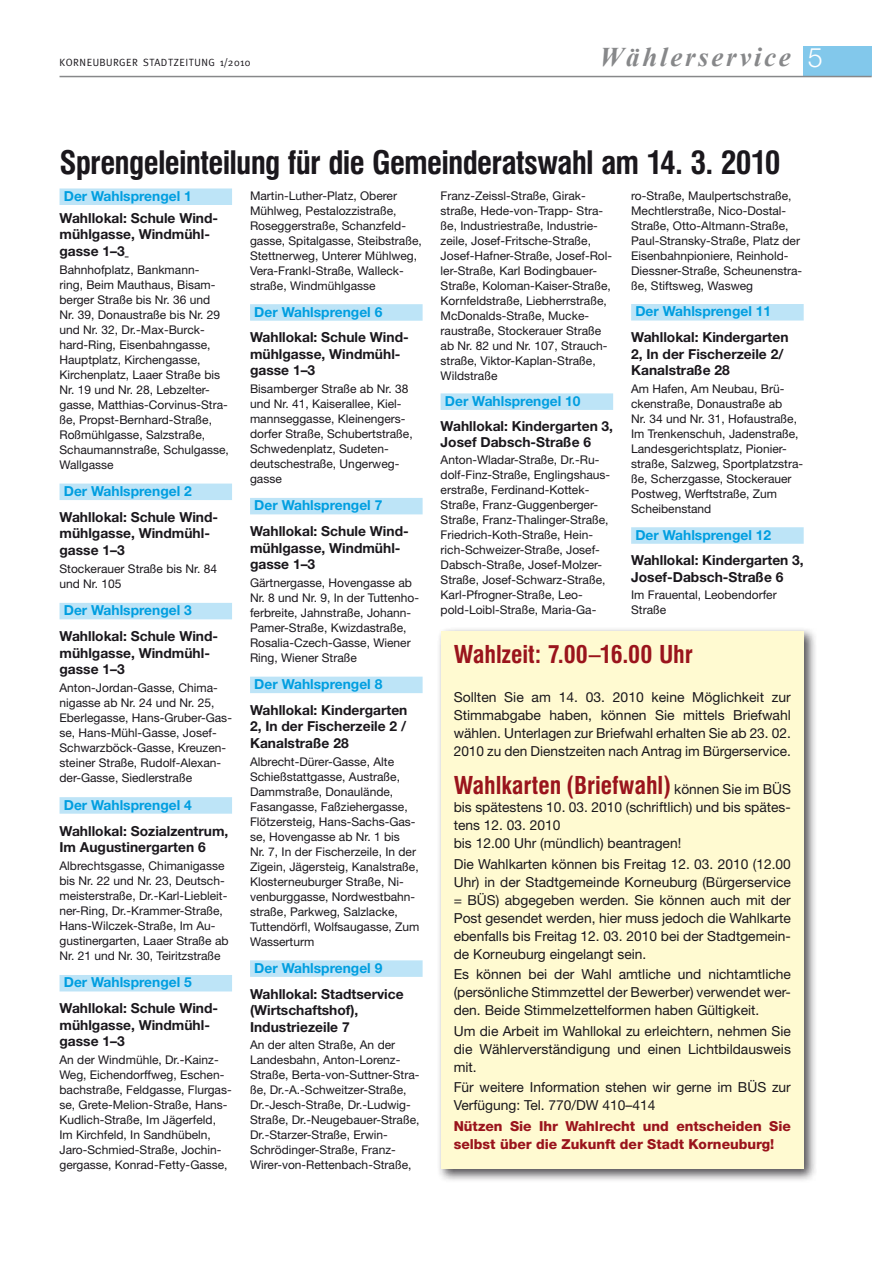
<style>
.page{position:relative;width:893px;height:1263px;background:#fff}
.page>*{position:absolute;margin:0;border:0;box-sizing:border-box;transform-origin:0 0}
.t1{font:700 condensed 31.5px "Swiss 721 BT";letter-spacing:-.025em;color:#1a171c}
.t2{font:italic 700 27px "Times New Roman";letter-spacing:.1em;color:#87888a}
.t3{font:700 condensed 24px "Swiss 721 BT";color:#9a141c}
.t4{font:13.8px/18px "Helvetica Neue";color:#1a171c;text-align:justify}
.t5{font:700 13.8px/16.5px "Helvetica Neue";color:#1a171c}
.t6{font:700 13.8px "Helvetica Neue";color:#009ee0}
.t7{font:800 13.8px/18px "Helvetica Neue";color:#9a141c}
.t8{font:12px/15px "Helvetica Neue";color:#1a171c}
.t9{font:10.5px "Meta";letter-spacing:.05em;color:#1a171c}
.s1{font-family:"Helvetica Neue";font-weight:300;font-style:normal;color:#fff}
.s2{font-family:"Helvetica Neue";font-weight:400;font-stretch:normal;font-size:13.8px;color:#1a171c}
</style>
<div class="page">
<div style="left:804px;top:47px;width:68px;height:29px;background:#82c8eb"></div>
<hr style="left:60px;top:76px;width:812px;height:1px;background:#87888a">
<div style="left:60px;top:188px;width:172px;height:17px;background:#bde4f7"></div>
<div style="left:60px;top:484px;width:172px;height:16px;background:#bde4f7"></div>
<div style="left:60px;top:603px;width:172px;height:16px;background:#bde4f7"></div>
<div style="left:60px;top:797px;width:172px;height:17px;background:#bde4f7"></div>
<div style="left:60px;top:975px;width:172px;height:16px;background:#bde4f7"></div>
<div style="left:250px;top:304px;width:173px;height:17px;background:#bde4f7"></div>
<div style="left:250px;top:498px;width:173px;height:16px;background:#bde4f7"></div>
<div style="left:250px;top:677px;width:173px;height:16px;background:#bde4f7"></div>
<div style="left:250px;top:960px;width:173px;height:17px;background:#bde4f7"></div>
<div style="left:441px;top:393px;width:172px;height:17px;background:#bde4f7"></div>
<div style="left:631px;top:304px;width:173px;height:16px;background:#bde4f7"></div>
<div style="left:631px;top:527px;width:173px;height:17px;background:#bde4f7"></div>
<div style="left:436px;top:626px;width:380px;height:556px;background:#1a171c;opacity:.75"></div>
<div style="left:441px;top:631px;width:363px;height:538px;background:#fffad1"></div>
<p class="t9" style="left:60px;top:56px;width:193px">KORNEUBURGER STADTZEITUNG 1/2010</p>
<h2 class="t2" style="left:599px;top:38px;width:225px">Wählerservice <span class="s1">5</span></h2>
<h1 class="t1" style="left:60px;top:144px;width:722px">Sprengeleinteilung für die Gemeinderatswahl am 14. 3. 2010</h1>
<p class="t6" style="left:64px;top:187px;width:130px">Der Wahlsprengel 1</p>
<p class="t5" style="left:60px;top:209px;width:160px">Wahllokal: Schule Wind&shy;mühlgasse, Windmühl&shy;gasse 1–3</p>
<p class="t8" style="left:60px;top:262px;width:171px">Bahnhofplatz, Bankmann-<br>ring, Beim Mauthaus, Bisam&shy;berger Straße bis Nr. 36 und<br>Nr. 39, Donaustraße bis Nr. 29 und Nr. 32, Dr.-Max-Burck&shy;hard-Ring, Eisenbahngasse,<br>Hauptplatz, Kirchengasse,<br>Kirchenplatz, Laaer Straße bis<br>Nr. 19 und Nr. 28, Lebzelter&shy;gasse, Matthias-Corvinus-Stra&shy;ße, Propst-Bernhard-Straße,<br>Roßmühlgasse, Salzstraße,<br>Schaumannstraße, Schulgasse,<br>Wallgasse</p>
<p class="t6" style="left:64px;top:482px;width:130px">Der Wahlsprengel 2</p>
<p class="t5" style="left:60px;top:508px;width:160px">Wahllokal: Schule Wind&shy;mühlgasse, Windmühl&shy;gasse 1–3</p>
<p class="t8" style="left:60px;top:561px;width:159px">Stockerauer Straße bis Nr. 84 und Nr. 105</p>
<p class="t6" style="left:64px;top:602px;width:130px">Der Wahlsprengel 3</p>
<p class="t5" style="left:60px;top:628px;width:160px">Wahllokal: Schule Wind&shy;mühlgasse, Windmühl&shy;gasse 1–3</p>
<p class="t8" style="left:60px;top:680px;width:174px">Anton-Jordan-Gasse, Chima&shy;nigasse ab Nr. 24 und Nr. 25,<br>Eberlegasse, Hans-Gruber-Gas&shy;se, Hans-Mühl-Gasse, Josef-<br>Schwarzböck-Gasse, Kreuzen&shy;steiner Straße, Rudolf-Alexan&shy;der-Gasse, Siedlerstraße</p>
<p class="t6" style="left:64px;top:796px;width:130px">Der Wahlsprengel 4</p>
<p class="t5" style="left:60px;top:822px;width:170px">Wahllokal: Sozialzentrum,<br>Im Augustinergarten 6</p>
<p class="t8" style="left:60px;top:858px;width:171px">Albrechtsgasse, Chimanigasse bis Nr. 22 und Nr. 23, Deutsch&shy;meisterstraße, Dr.-Karl-Liebleit&shy;ner-Ring, Dr.-Krammer-Straße,<br>Hans-Wilczek-Straße, Im Au&shy;gustinergarten, Laaer Straße ab<br>Nr. 21 und Nr. 30, Teiritzstraße</p>
<p class="t6" style="left:64px;top:974px;width:130px">Der Wahlsprengel 5</p>
<p class="t5" style="left:60px;top:1000px;width:160px">Wahllokal: Schule Wind&shy;mühlgasse, Windmühl&shy;gasse 1–3</p>
<p class="t8" style="left:60px;top:1052px;width:174px">An der Windmühle, Dr.-Kainz-<br>Weg, Eichendorffweg, Eschen&shy;bachstraße, Feldgasse, Flurgas&shy;se, Grete-Melion-Straße, Hans-<br>Kudlich-Straße, Im Jägerfeld,<br>Im Kirchfeld, In Sandhübeln,<br>Jaro-Schmied-Straße, Jochin&shy;gergasse, Konrad-Fetty-Gasse,</p>
<p class="t8" style="left:250px;top:188px;width:173px">Martin-Luther-Platz, Oberer<br>Mühlweg, Pestalozzistraße,<br>Roseggerstraße, Schanzfeld&shy;gasse, Spitalgasse, Steibstraße,<br>Stettnerweg, Unterer Mühlweg,<br>Vera-Frankl-Straße, Walleck&shy;straße, Windmühlgasse</p>
<p class="t6" style="left:254px;top:303px;width:130px">Der Wahlsprengel 6</p>
<p class="t5" style="left:250px;top:329px;width:160px">Wahllokal: Schule Wind&shy;mühlgasse, Windmühl&shy;gasse 1–3</p>
<p class="t8" style="left:250px;top:381px;width:164px">Bisamberger Straße ab Nr. 38 und Nr. 41, Kaiserallee, Kiel&shy;mannseggasse, Kleinengers&shy;dorfer Straße, Schubertstraße,<br>Schwedenplatz, Sudeten&shy;deutschestraße, Ungerweg&shy;gasse</p>
<p class="t6" style="left:254px;top:497px;width:130px">Der Wahlsprengel 7</p>
<p class="t5" style="left:250px;top:523px;width:160px">Wahllokal: Schule Wind&shy;mühlgasse, Windmühl&shy;gasse 1–3</p>
<p class="t8" style="left:250px;top:575px;width:170px">Gärtnergasse, Hovengasse ab<br>Nr. 8 und Nr. 9, In der Tuttenho&shy;ferbreite, Jahnstraße, Johann-<br>Pamer-Straße, Kwizdastraße,<br>Rosalia-Czech-Gasse, Wiener<br>Ring, Wiener Straße</p>
<p class="t6" style="left:254px;top:675px;width:130px">Der Wahlsprengel 8</p>
<p class="t5" style="left:250px;top:701px;width:159px;text-align:justify">Wahllokal: Kindergarten 2, In der Fischerzeile 2 / Kanalstraße 28</p>
<p class="t8" style="left:250px;top:754px;width:171px">Albrecht-Dürer-Gasse, Alte<br>Schießstattgasse, Austraße,<br>Dammstraße, Donaulände,<br>Fasangasse, Faßziehergasse,<br>Flötzersteig, Hans-Sachs-Gas&shy;se, Hovengasse ab Nr. 1 bis<br>Nr. 7, In der Fischerzeile, In der<br>Zigein, Jägersteig, Kanalstraße,<br>Klosterneuburger Straße, Ni&shy;venburggasse, Nordwestbahn&shy;straße, Parkweg, Salzlacke,<br>Tuttendörfl, Wolfsaugasse, Zum<br>Wasserturm</p>
<p class="t6" style="left:254px;top:959px;width:130px">Der Wahlsprengel 9</p>
<p class="t5" style="left:250px;top:985px;width:155px">Wahllokal: Stadtservice (Wirtschaftshof),<br>Industriezeile 7</p>
<p class="t8" style="left:250px;top:1037px;width:171px">An der alten Straße, An der<br>Landesbahn, Anton-Lorenz-<br>Straße, Berta-von-Suttner-Stra&shy;ße, Dr.-A.-Schweitzer-Straße,<br>Dr.-Jesch-Straße, Dr.-Ludwig-<br>Straße, Dr.-Neugebauer-Straße,<br>Dr.-Starzer-Straße, Erwin-<br>Schrödinger-Straße, Franz-<br>Wirer-von-Rettenbach-Straße,</p>
<p class="t8" style="left:441px;top:188px;width:173px">Franz-Zeissl-Straße, Girak&shy;straße, Hede-von-Trapp- Stra&shy;ße, Industriestraße, Industrie&shy;zeile, Josef-Fritsche-Straße,<br>Josef-Hafner-Straße, Josef-Rol&shy;ler-Straße, Karl Bodingbauer-<br>Straße, Koloman-Kaiser-Straße,<br>Kornfeldstraße, Liebherrstraße,<br>McDonalds-Straße, Mucke&shy;raustraße, Stockerauer Straße ab Nr. 82 und Nr. 107, Strauch&shy;straße, Viktor-Kaplan-Straße,<br>Wildstraße</p>
<p class="t6" style="left:445px;top:392px;width:137px">Der Wahlsprengel 10</p>
<p class="t5" style="left:441px;top:417px;width:174px">Wahllokal: Kindergarten 3,<br>Josef Dabsch-Straße 6</p>
<p class="t8" style="left:441px;top:452px;width:171px">Anton-Wladar-Straße, Dr.-Ru&shy;dolf-Finz-Straße, Englingshaus&shy;erstraße, Ferdinand-Kottek-<br>Straße, Franz-Guggenberger-<br>Straße, Franz-Thalinger-Straße,<br>Friedrich-Koth-Straße, Hein&shy;rich-Schweizer-Straße, Josef-<br>Dabsch-Straße, Josef-Molzer-<br>Straße, Josef-Schwarz-Straße,<br>Karl-Pfrogner-Straße, Leo&shy;pold-Loibl-Straße, Maria-Ga-</p>
<p class="t8" style="left:631px;top:188px;width:173px">ro-Straße, Maulpertschstraße,<br>Mechtlerstraße, Nico-Dostal-<br>Straße, Otto-Altmann-Straße,<br>Paul-Stransky-Straße, Platz der<br>Eisenbahnpioniere, Reinhold-<br>Diessner-Straße, Scheunenstra&shy;ße, Stiftsweg, Wasweg</p>
<p class="t6" style="left:635px;top:303px;width:137px">Der Wahlsprengel 11</p>
<p class="t5" style="left:631px;top:328px;width:159px">Wahllokal: Kindergarten<br>2, In der Fischerzeile 2/<br>Kanalstraße 28</p>
<p class="t8" style="left:631px;top:381px;width:173px">Am Hafen, Am Neubau, Brü&shy;ckenstraße, Donaustraße ab<br>Nr. 34 und Nr. 31, Hofaustraße,<br>Im Trenkenschuh, Jadenstraße,<br>Landesgerichtsplatz, Pionier&shy;straße, Salzweg, Sportplatzstra&shy;ße, Scherzgasse, Stockerauer<br>Postweg, Werftstraße, Zum<br>Scheibenstand</p>
<p class="t6" style="left:635px;top:526px;width:137px">Der Wahlsprengel 12</p>
<p class="t5" style="left:631px;top:552px;width:174px">Wahllokal: Kindergarten 3,<br>Josef-Dabsch-Straße 6</p>
<p class="t8" style="left:631px;top:587px;width:147px">Im Frauental, Leobendorfer<br>Straße</p>
<h3 class="t3" style="left:454px;top:640px;width:241px">Wahlzeit: 7.00–16.00 Uhr</h3>
<p class="t4" style="left:454px;top:687px;width:339px">Sollten Sie am 14. 03. 2010 keine Möglichkeit zur Stimmabgabe haben, können Sie mittels Briefwahl wählen. Unterlagen zur Briefwahl erhalten Sie ab 23. 02.<br>2010 zu den Dienstzeiten nach Antrag im Bürgerservice.</p>
<h3 class="t3" style="left:454px;top:771px;width:339px">Wahlkarten (Briefwahl) <span class="s2">können Sie im BÜS</span></h3>
<p class="t4" style="left:454px;top:798px;width:339px;text-align:left">bis spätestens 10. 03. 2010 (schriftlich) und bis spätes&shy;tens 12. 03. 2010<br>bis 12.00 Uhr (mündlich) beantragen!</p>
<p class="t4" style="left:454px;top:854px;width:339px">Die Wahlkarten können bis Freitag 12. 03. 2010 (12.00<br>Uhr) in der Stadtgemeinde Korneuburg (Bürgerservice = BÜS) abgegeben werden. Sie können auch mit der Post gesendet werden, hier muss jedoch die Wahlkarte ebenfalls bis Freitag 12. 03. 2010 bei der Stadtgemein&shy;de Korneuburg eingelangt sein.</p>
<p class="t4" style="left:454px;top:965px;width:339px">Es können bei der Wahl amtliche und nichtamtliche (persönliche Stimmzettel der Bewerber) verwendet wer&shy;den. Beide Stimmelzettelformen haben Gültigkeit.</p>
<p class="t4" style="left:454px;top:1022px;width:339px">Um die Arbeit im Wahllokal zu erleichtern, nehmen Sie die Wählerverständigung und einen Lichtbildausweis mit.</p>
<p class="t4" style="left:454px;top:1078px;width:339px">Für weitere Information stehen wir gerne im BÜS zur<br>Verfügung: Tel. 770/DW 410–414</p>
<p class="t7" style="left:454px;top:1117px;width:339px">Nützen Sie Ihr Wahlrecht und entscheiden Sie selbst über die Zukunft der Stadt Korneuburg!</p>
</div>
